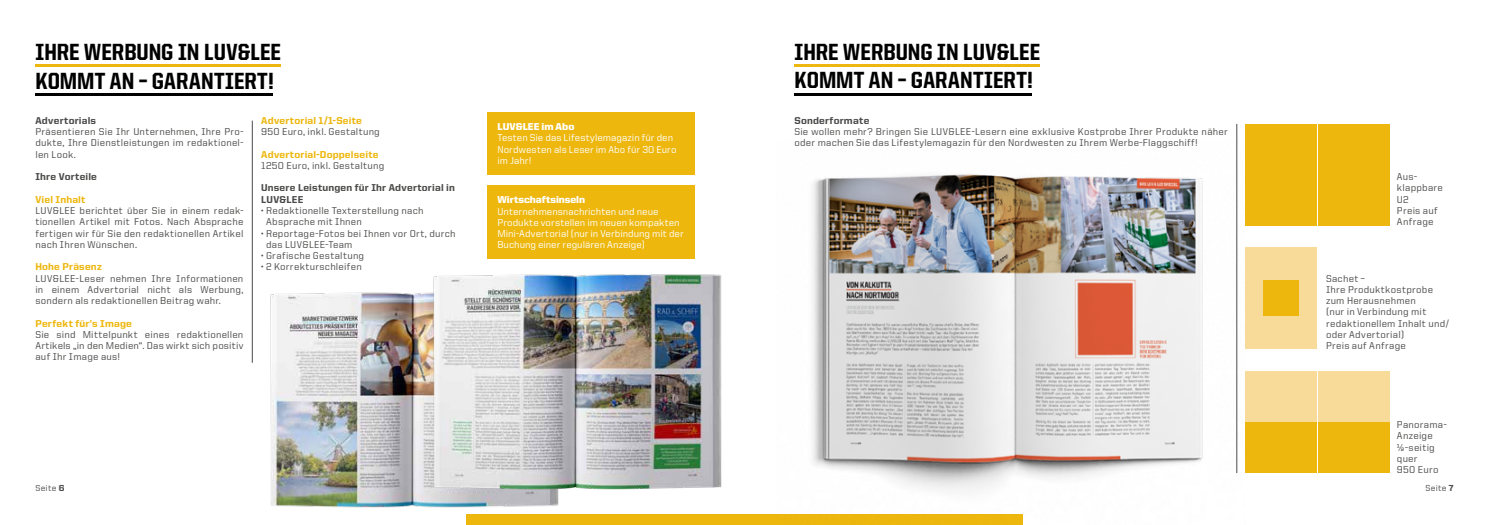
<style>
.page{position:relative;width:1489px;height:525px;background:#fff}
.page>*{position:absolute;margin:0;border:0;box-sizing:border-box;transform-origin:0 0}
.t1{font:800 23.5px/28.1px "United Sans Semi Cond";letter-spacing:.005em;color:#000}
.t2{font:500 10px/11.2px "United Sans Reg";letter-spacing:.02em;color:#4a4a49}
.t3{font:500 10px/11.2px "United Sans Reg";color:#fff}
.t4{font:800 10px "United Sans Reg";letter-spacing:.02em;color:#edb70e}
.t5{font:800 10px/11.2px "United Sans Reg";letter-spacing:.02em;color:#4a4a49}
.t6{font:900 10px "United Sans Reg";color:#fff}
.t7{font:500 8.75px "United Sans Reg";letter-spacing:.03em;color:#4a4a49}
.s1{font-weight:800}
</style>
<div class="page">
<img style="left:251px;top:262px;width:149px;height:246px">
<hr style="left:35px;top:64px;width:246px;height:3px;background:#edb70e">
<hr style="left:35px;top:93px;width:238px;height:3px;background:#000">
<hr style="left:252px;top:121px;width:1px;height:241px;background:#4a4a49">
<hr style="left:1236px;top:124px;width:1px;height:349px;background:#4a4a49">
<img style="left:400px;top:245px;width:322px;height:263px">
<div style="left:466px;top:514px;width:39px;height:10px;background:#edb70e"></div>
<div style="left:505px;top:514px;width:40px;height:10px;background:#edb70e"></div>
<div style="left:545px;top:514px;width:40px;height:10px;background:#edb70e"></div>
<div style="left:585px;top:514px;width:40px;height:10px;background:#edb70e"></div>
<div style="left:625px;top:514px;width:40px;height:10px;background:#edb70e"></div>
<div style="left:665px;top:514px;width:39px;height:10px;background:#edb70e"></div>
<div style="left:704px;top:514px;width:40px;height:10px;background:#edb70e"></div>
<div style="left:744px;top:514px;width:40px;height:10px;background:#edb70e"></div>
<hr style="left:794px;top:64px;width:245px;height:2px;background:#edb70e">
<hr style="left:794px;top:93px;width:237px;height:3px;background:#000">
<div style="left:1317px;top:124px;width:72px;height:101px;background:#edb70e"></div>
<div style="left:1317px;top:371px;width:72px;height:102px;background:#f8db99"></div>
<div style="left:1245px;top:124px;width:71px;height:101px;background:#edb70e"></div>
<div style="left:1245px;top:248px;width:71px;height:101px;background:#f8db99"></div>
<div style="left:1245px;top:371px;width:71px;height:102px;background:#f8db99"></div>
<img style="left:784px;top:141px;width:454px;height:383px">
<div style="left:1317px;top:422px;width:72px;height:51px;background:#edb70e"></div>
<div style="left:1263px;top:280px;width:35px;height:36px;background:#edb70e"></div>
<div style="left:1245px;top:422px;width:71px;height:51px;background:#edb70e"></div>
<div style="left:487px;top:112px;width:207px;height:62px;background:#edb70e"></div>
<div style="left:487px;top:185px;width:207px;height:74px;background:#edb70e"></div>
<h1 class="t1" style="left:35px;top:38px;width:247px">IHRE WERBUNG IN LUV&amp;LEE<br>KOMMT AN – GARANTIERT!</h1>
<p class="t5" style="left:35px;top:115px;width:62px">Advertorials</p>
<p class="t2" style="left:35px;top:126px;width:209px;text-align:justify">Präsentieren Sie Ihr Unternehmen, Ihre Pro&shy;dukte, Ihre Dienstleistungen im redaktionel&shy;len Look.</p>
<p class="t5" style="left:35px;top:171px;width:63px">Ihre Vorteile</p>
<p class="t4" style="left:35px;top:194px;width:52px">Viel Inhalt</p>
<p class="t2" style="left:35px;top:205px;width:209px;text-align:justify">LUV&amp;LEE berichtet über Sie in einem redak&shy;tionellen Artikel mit Fotos. Nach Absprache fertigen wir für Sie den redaktionellen Artikel nach Ihren Wünschen.</p>
<p class="t4" style="left:35px;top:261px;width:68px">Hohe Präsenz</p>
<p class="t2" style="left:35px;top:272px;width:209px;text-align:justify">LUV&amp;LEE-Leser nehmen Ihre Informationen in einem Advertorial nicht als Werbung, sondern als redaktionellen Beitrag wahr.</p>
<p class="t4" style="left:35px;top:317px;width:98px">Perfekt für’s Image</p>
<p class="t2" style="left:35px;top:328px;width:209px;text-align:justify">Sie sind Mittelpunkt eines redaktionellen Artikels „in den Medien“. Das wirkt sich positiv auf Ihr Image aus!</p>
<p class="t4" style="left:261px;top:115px;width:102px">Advertorial 1/1-Seite</p>
<p class="t2" style="left:261px;top:126px;width:120px">950 Euro, inkl. Gestaltung</p>
<p class="t4" style="left:261px;top:149px;width:119px">Advertorial-Doppelseite</p>
<p class="t2" style="left:261px;top:160px;width:125px">1250 Euro, inkl. Gestaltung</p>
<p class="t5" style="left:261px;top:182px;width:195px">Unsere Leistungen für Ihr Advertorial in<br>LUV&amp;LEE</p>
<p class="t2" style="left:266px;top:205px;width:159px;text-indent:-5px">• Redaktionelle Texterstellung nach<br>Absprache mit Ihnen</p>
<p class="t2" style="left:266px;top:227px;width:191px;text-indent:-5px">• Reportage-Fotos bei Ihnen vor Ort, durch das LUV&amp;LEE-Team</p>
<p class="t2" style="left:261px;top:250px;width:105px">• Grafische Gestaltung</p>
<p class="t2" style="left:261px;top:261px;width:102px">• 2 Korrekturschleifen</p>
<p class="t6" style="left:497px;top:121px;width:78px">LUV&amp;LEE im Abo</p>
<p class="t3" style="left:497px;top:132px;width:180px">Testen Sie das Lifestylemagazin für den<br>Nordwesten als Leser im Abo für 30 Euro im Jahr!</p>
<p class="t6" style="left:497px;top:194px;width:89px">Wirtschaftsinseln</p>
<p class="t3" style="left:497px;top:205px;width:188px">Unternehmensnachrichten und neue Produkte vorstellen im neuen kompakten Mini-Advertorial (nur in Verbindung mit der Buchung einer regulären Anzeige)</p>
<h1 class="t1" style="left:794px;top:38px;width:247px">IHRE WERBUNG IN LUV&amp;LEE<br>KOMMT AN – GARANTIERT!</h1>
<p class="t5" style="left:794px;top:115px;width:76px">Sonderformate</p>
<p class="t2" style="left:794px;top:126px;width:435px">Sie wollen mehr? Bringen Sie LUV&amp;LEE-Lesern eine exklusive Kostprobe Ihrer Produkte näher oder machen Sie das Lifestylemagazin für den Nordwesten zu Ihrem Werbe-Flaggschiff!</p>
<p class="t2" style="left:1396px;top:171px;width:48px">Aus&shy;klappbare<br>U2<br>Preis auf<br>Anfrage</p>
<p class="t2" style="left:1325px;top:272px;width:124px">Sachet –<br>Ihre Produktkostprobe zum Herausnehmen<br>(nur in Verbindung mit redaktionellem Inhalt und/ oder Advertorial)<br>Preis auf Anfrage</p>
<p class="t2" style="left:1396px;top:418px;width:51px">Panorama-<br>Anzeige ½-seitig quer<br>950 Euro</p>
<p class="t7" style="left:35px;top:483px;width:31px">Seite <span class="s1">6</span></p>
<p class="t7" style="left:1425px;top:483px;width:30px">Seite <span class="s1">7</span></p>
</div>
